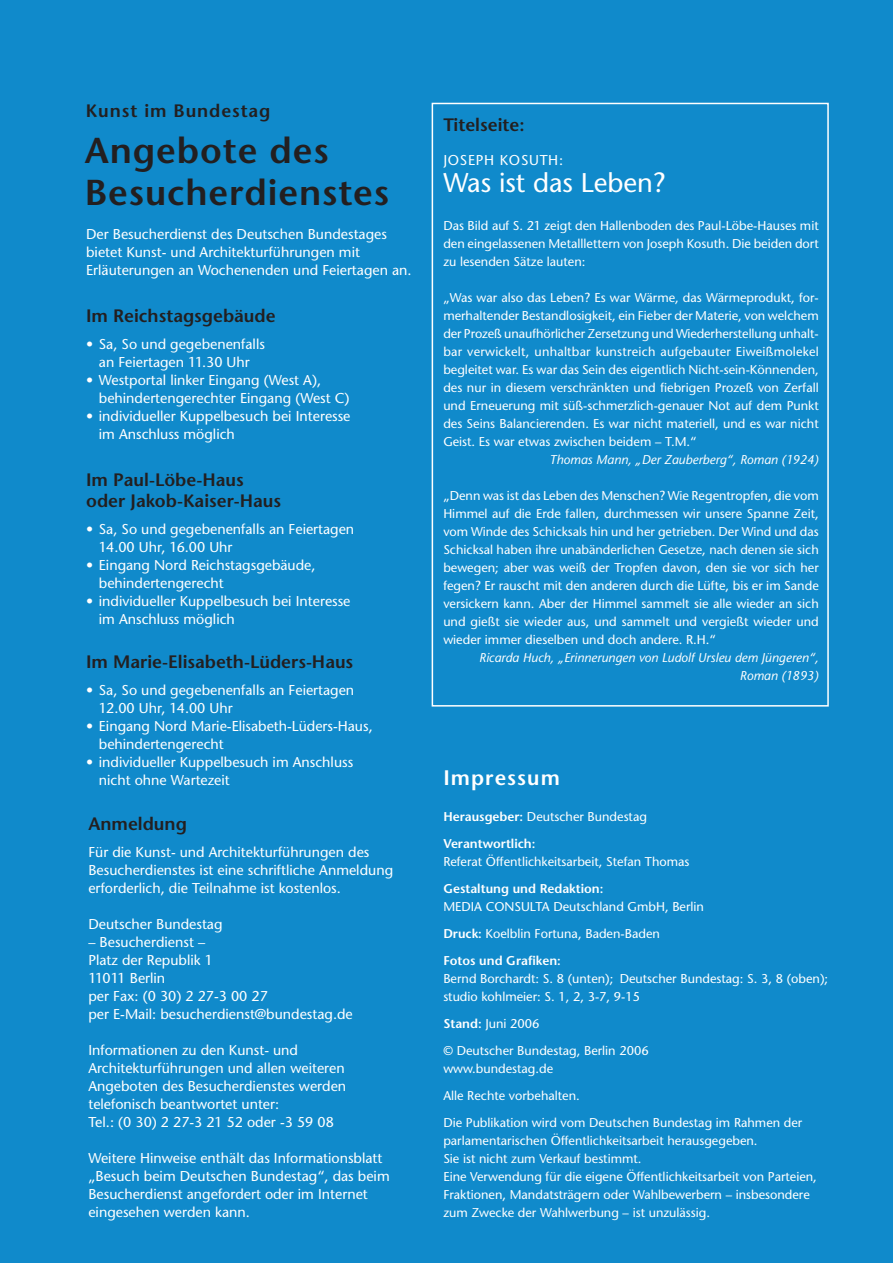
<style>
.page{position:relative;width:893px;height:1263px;background:#fff}
.page>*{position:absolute;margin:0;border:0;box-sizing:border-box;transform-origin:0 0}
.t1{font:600 36px/42px "Stone Sans";letter-spacing:.025em;color:#231f20}
.t2{font:27px "Stone Sans";color:#fff}
.t3{font:600 21px "Stone Sans";letter-spacing:.05em;color:#fff}
.t4{font:600 18px/21px "Stone Sans";color:#231f20}
.t5{font:600 18px "Stone Sans";letter-spacing:.05em;color:#231f20}
.t6{font:14.25px/18px "Stone Sans";color:#fff}
.t7{font:14.25px "Stone Sans";letter-spacing:.05em;color:#fff}
.t8{font:12.75px/18px "Stone Sans";color:#fff}
.t9{font:italic 12.75px/18px "Stone Sans";color:#fff;text-align:right}
.t10{font:600 12.75px/27px "Stone Sans";color:#fff}
.s1{font-weight:400}
.s2{font-weight:600}
</style>
<div class="page">
<div style="left:0;top:1px;width:893px;height:1262px;background:#108acb"></div>
<div style="left:432px;top:103px;width:397px;height:603px;border:2px solid #fff"></div>
<h3 class="t5" style="left:86px;top:104px;width:186px">Kunst im Bundestag</h3>
<h1 class="t1" style="left:85px;top:134px;width:306px">Angebote des<br>Besucherdienstes</h1>
<p class="t6" style="left:86px;top:227px;width:327px">Der Besucherdienst des Deutschen Bundestages bietet Kunst- und Architekturführungen mit<br>Erläuterungen an Wochenenden und Feiertagen an.</p>
<h3 class="t4" style="left:86px;top:307px;width:191px">Im Reichstagsgebäude</h3>
<p class="t6" style="left:86px;top:337px;width:180px;text-align:center">• Sa, So und gegebenenfalls an Feiertagen 11.30 Uhr</p>
<p class="t6" style="left:99px;top:373px;width:252px;text-indent:-13px">• Westportal linker Eingang (West A), behindertengerechter Eingang (West C)</p>
<p class="t6" style="left:99px;top:409px;width:253px;text-indent:-13px">• individueller Kuppelbesuch bei Interesse im Anschluss möglich</p>
<h3 class="t4" style="left:86px;top:471px;width:197px">Im Paul-Löbe-Haus oder Jakob-Kaiser-Haus</h3>
<p class="t6" style="left:99px;top:522px;width:257px;text-indent:-13px">• Sa, So und gegebenenfalls an Feiertagen<br>14.00 Uhr, 16.00 Uhr</p>
<p class="t6" style="left:99px;top:558px;width:218px;text-indent:-13px">• Eingang Nord Reichstagsgebäude, behindertengerecht</p>
<p class="t6" style="left:99px;top:594px;width:253px;text-indent:-13px">• individueller Kuppelbesuch bei Interesse im Anschluss möglich</p>
<h3 class="t4" style="left:86px;top:653px;width:269px">Im Marie-Elisabeth-Lüders-Haus</h3>
<p class="t6" style="left:99px;top:682px;width:257px;text-indent:-13px">• Sa, So und gegebenenfalls an Feiertagen<br>12.00 Uhr, 14.00 Uhr</p>
<p class="t6" style="left:99px;top:718px;width:275px;text-indent:-13px">• Eingang Nord Marie-Elisabeth-Lüders-Haus, behindertengerecht</p>
<p class="t6" style="left:99px;top:754px;width:256px;text-indent:-13px">• individueller Kuppelbesuch im Anschluss nicht ohne Wartezeit</p>
<h3 class="t4" style="left:88px;top:815px;width:100px">Anmeldung</h3>
<p class="t6" style="left:88px;top:845px;width:306px">Für die Kunst- und Architekturführungen des<br>Besucherdienstes ist eine schriftliche Anmeldung erforderlich, die Teilnahme ist kostenlos.</p>
<p class="t6" style="left:88px;top:917px;width:136px">Deutscher Bundestag</p>
<p class="t6" style="left:88px;top:935px;width:266px">– Besucherdienst –<br>Platz der Republik 1<br>11011 Berlin<br>per Fax: (0 30) 2 27-3 00 27<br>per E-Mail: besucherdienst@bundestag.de</p>
<p class="t6" style="left:88px;top:1043px;width:259px">Informationen zu den Kunst- und Architekturführungen und allen weiteren Angeboten des Besucherdienstes werden telefonisch beantwortet unter:<br>Tel.: (0 30) 2 27-3 21 52 oder -3 59 08</p>
<p class="t6" style="left:88px;top:1151px;width:303px">Weitere Hinweise enthält das Informationsblatt „Besuch beim Deutschen Bundestag“, das beim Besucherdienst angefordert oder im Internet eingesehen werden kann.</p>
<h3 class="t4" style="left:443px;top:116px;width:83px">Titelseite:</h3>
<p class="t7" style="left:443px;top:154px;width:121px">JOSEPH KOSUTH:</p>
<h2 class="t2" style="left:443px;top:172px;width:224px">Was ist das Leben?</h2>
<p class="t8" style="left:443px;top:218px;width:377px;text-align:justify">Das Bild auf S. 21 zeigt den Hallenboden des Paul-Löbe-Hauses mit den eingelassenen Metalllettern von Joseph Kosuth. Die beiden dort zu lesenden Sätze lauten:</p>
<p class="t8" style="left:443px;top:290px;width:377px;text-align:justify">„Was war also das Leben? Es war Wärme, das Wärmeprodukt, for&shy;merhaltender Bestandlosigkeit, ein Fieber der Materie, von welchem der Prozeß unaufhörlicher Zersetzung und Wiederherstellung unhalt&shy;bar verwickelt, unhaltbar kunstreich aufgebauter Eiweißmolekel begleitet war. Es war das Sein des eigentlich Nicht-sein-Könnenden, des nur in diesem verschränkten und fiebrigen Prozeß von Zerfall und Erneuerung mit süß-schmerzlich-genauer Not auf dem Punkt des Seins Balancierenden. Es war nicht materiell, und es war nicht Geist. Es war etwas zwischen beidem – T.M.“</p>
<p class="t9" style="left:550px;top:452px;width:271px">Thomas Mann, „Der Zauberberg“, Roman (1924)</p>
<p class="t8" style="left:443px;top:488px;width:377px;text-align:justify">„Denn was ist das Leben des Menschen? Wie Regentropfen, die vom Himmel auf die Erde fallen, durchmessen wir unsere Spanne Zeit, vom Winde des Schicksals hin und her getrieben. Der Wind und das Schicksal haben ihre unabänderlichen Gesetze, nach denen sie sich bewegen; aber was weiß der Tropfen davon, den sie vor sich her fegen? Er rauscht mit den anderen durch die Lüfte, bis er im Sande versickern kann. Aber der Himmel sammelt sie alle wieder an sich und gießt sie wieder aus, und sammelt und vergießt wieder und wieder immer dieselben und doch andere. R.H.“</p>
<p class="t9" style="left:479px;top:650px;width:341px">Ricarda Huch, „Erinnerungen von Ludolf Ursleu dem Jüngeren“,<br>Roman (1893)</p>
<h3 class="t3" style="left:443px;top:769px;width:118px">Impressum</h3>
<p class="t10" style="left:443px;top:805px;width:205px">Herausgeber: <span class="s1">Deutscher Bundestag<br></span>Verantwortlich:</p>
<p class="t8" style="left:443px;top:854px;width:248px">Referat Öffentlichkeitsarbeit, Stefan Thomas</p>
<p class="t10" style="left:443px;top:877px;width:162px">Gestaltung und Redaktion:</p>
<p class="t8" style="left:443px;top:895px;width:262px;line-height:27px">MEDIA CONSULTA Deutschland GmbH, Berlin<br><span class="s2">Druck:</span> Koelblin Fortuna, Baden-Baden<br><span class="s2">Fotos und Grafiken:</span></p>
<p class="t8" style="left:443px;top:971px;width:386px">Bernd Borchardt: S. 8 (unten); Deutscher Bundestag: S. 3, 8 (oben); studio kohlmeier: S. 1, 2, 3-7, 9-15</p>
<p class="t8" style="left:443px;top:1012px;width:207px;line-height:27px"><span class="s2">Stand:</span> Juni 2006<br>© Deutscher Bundestag, Berlin 2006</p>
<p class="t8" style="left:443px;top:1057px;width:361px;line-height:27px">www.bundestag.de<br>Alle Rechte vorbehalten.<br>Die Publikation wird vom Deutschen Bundestag im Rahmen der</p>
<p class="t8" style="left:443px;top:1133px;width:375px">parlamentarischen Öffentlichkeitsarbeit herausgegeben.<br>Sie ist nicht zum Verkauf bestimmt.<br>Eine Verwendung für die eigene Öffentlichkeitsarbeit von Parteien, Fraktionen, Mandatsträgern oder Wahlbewerbern – insbesondere zum Zwecke der Wahlwerbung – ist unzulässig.</p>
</div>
